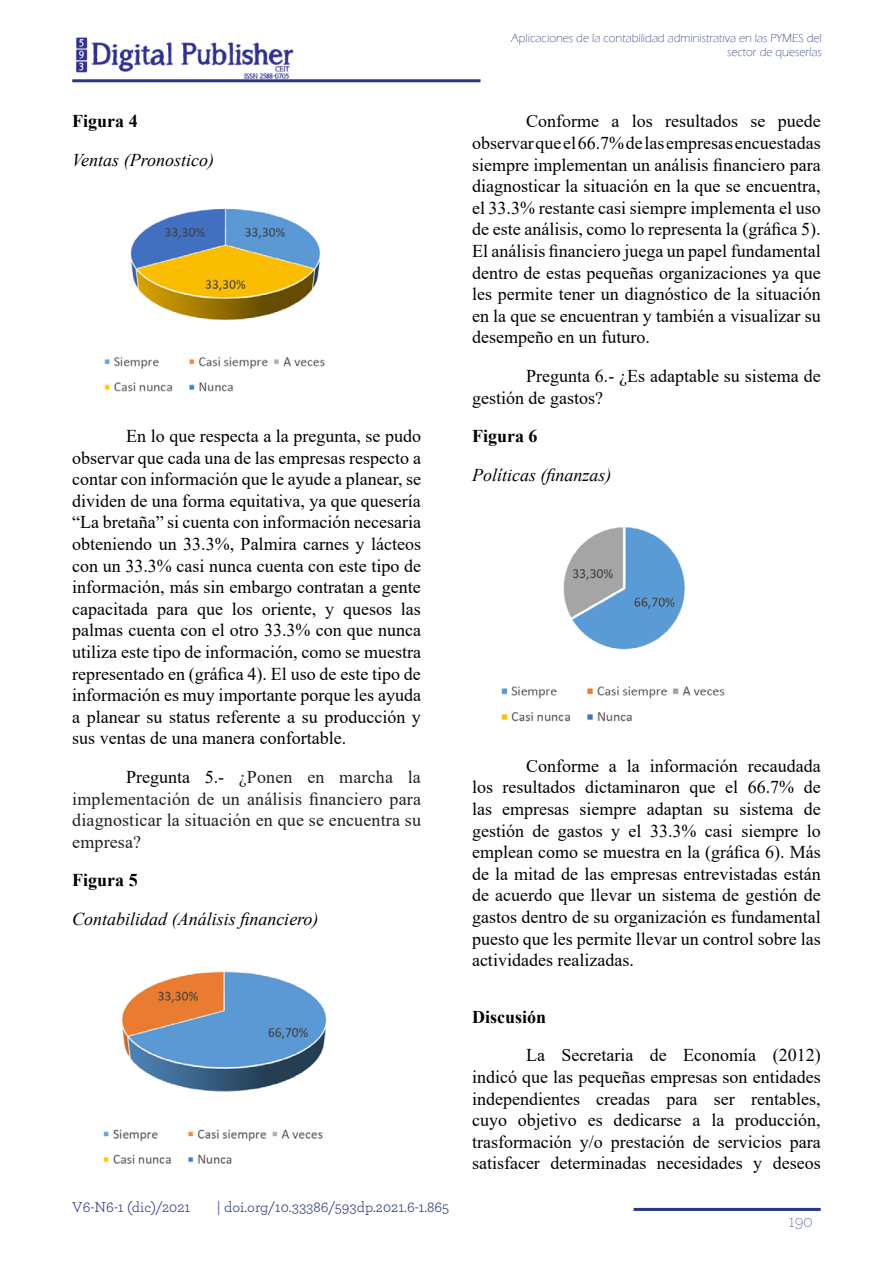
<style>
.page{position:relative;width:893px;height:1263px;background:#fff}
.page>*{position:absolute;margin:0;border:0;box-sizing:border-box;transform-origin:0 0}
.t1{font:18px/21.6px "Times New Roman";color:#000;text-align:justify}
.t2{font:18px/21.6px "Times New Roman";letter-spacing:.01em;color:#202124;text-align:justify}
.t3{font:italic 18px "Times New Roman";color:#000}
.t4{font:700 18px "Times New Roman";color:#000}
.t5{font:200 18px "Archer";color:#283583}
.t6{font:15px "Archer";color:#283583}
.t7{font:300 12px/14.4px "Eras ITC";color:#24387b;text-align:right}
.s1{color:#000}
</style>
<div class="page">
<hr style="left:72px;top:79px;width:408px;height:3px;background:#283583">
<img style="left:76px;top:37px;width:218px;height:42px">
<hr style="left:634px;top:1208px;width:187px;height:3px;background:#283583">
<img style="left:104px;top:209px;width:221px;height:183px">
<img style="left:103px;top:971px;width:224px;height:193px">
<img style="left:501px;top:527px;width:224px;height:195px">
<p class="t4" style="left:72px;top:108px;width:67px">Figura 4</p>
<p class="t3" style="left:72px;top:147px;width:143px">Ventas (Pronostico)</p>
<p class="t1" style="left:72px;top:425px;width:350px;text-indent:54px">En lo que respecta a la pregunta, se pudo observar que cada una de las empresas respecto a contar con información que le ayude a planear, se dividen de una forma equitativa, ya que quesería “La bretaña” si cuenta con información necesaria obteniendo un 33.3%, Palmira carnes y lácteos con un 33.3% casi nunca cuenta con este tipo de información, más sin embargo contratan a gente capacitada para que los oriente, y quesos las palmas cuenta con el otro 33.3% con que nunca utiliza este tipo de información, como se muestra representado en (gráfica 4). El uso de este tipo de información es muy importante porque les ayuda a planear su status referente a su producción y sus ventas de una manera confortable.</p>
<p class="t2" style="left:72px;top:766px;width:350px;text-indent:54px"><span class="s1">Pregunta 5.-</span> ¿Ponen en marcha la implementación de un análisis financiero para diagnosticar la situación en que se encuentra su empresa?</p>
<p class="t4" style="left:72px;top:867px;width:67px">Figura 5</p>
<p class="t3" style="left:72px;top:907px;width:248px">Contabilidad (Análisis financiero)</p>
<p class="t6" style="left:72px;top:1196px;width:120px">V6-N6-1 (dic)/2021</p>
<p class="t6" style="left:217px;top:1196px;width:234px">| doi.org/10.33386/593dp.2021.6-1.865</p>
<p class="t7" style="left:511px;top:31px;width:312px">Aplicaciones de la contabilidad administrativa en las PYMES del sector de queserías</p>
<p class="t1" style="left:472px;top:110px;width:350px;text-indent:54px">Conforme a los resultados se puede observar que el 66.7% de las empresas encuestadas siempre implementan un análisis financiero para diagnosticar la situación en la que se encuentra, el 33.3% restante casi siempre implementa el uso de este análisis, como lo representa la (gráfica 5).<br>El análisis financiero juega un papel fundamental dentro de estas pequeñas organizaciones ya que les permite tener un diagnóstico de la situación en la que se encuentran y también a visualizar su desempeño en un futuro.</p>
<p class="t1" style="left:472px;top:364px;width:350px;text-indent:54px">Pregunta 6.- ¿Es adaptable su sistema de gestión de gastos?</p>
<p class="t4" style="left:472px;top:423px;width:67px">Figura 6</p>
<p class="t3" style="left:472px;top:462px;width:141px">Políticas (finanzas)</p>
<p class="t1" style="left:472px;top:754px;width:350px;text-indent:54px">Conforme a la información recaudada los resultados dictaminaron que el 66.7% de las empresas siempre adaptan su sistema de gestión de gastos y el 33.3% casi siempre lo emplean como se muestra en la (gráfica 6). Más de la mitad de las empresas entrevistadas están de acuerdo que llevar un sistema de gestión de gastos dentro de su organización es fundamental puesto que les permite llevar un control sobre las actividades realizadas.</p>
<p class="t4" style="left:472px;top:1004px;width:76px">Discusión</p>
<p class="t1" style="left:472px;top:1044px;width:350px;text-indent:54px">La Secretaria de Economía (2012) indicó que las pequeñas empresas son entidades independientes creadas para ser rentables, cuyo objetivo es dedicarse a la producción, trasformación y/o prestación de servicios para satisfacer determinadas necesidades y deseos</p>
<p class="t5" style="left:788px;top:1209px;width:26px">190</p>
</div>
